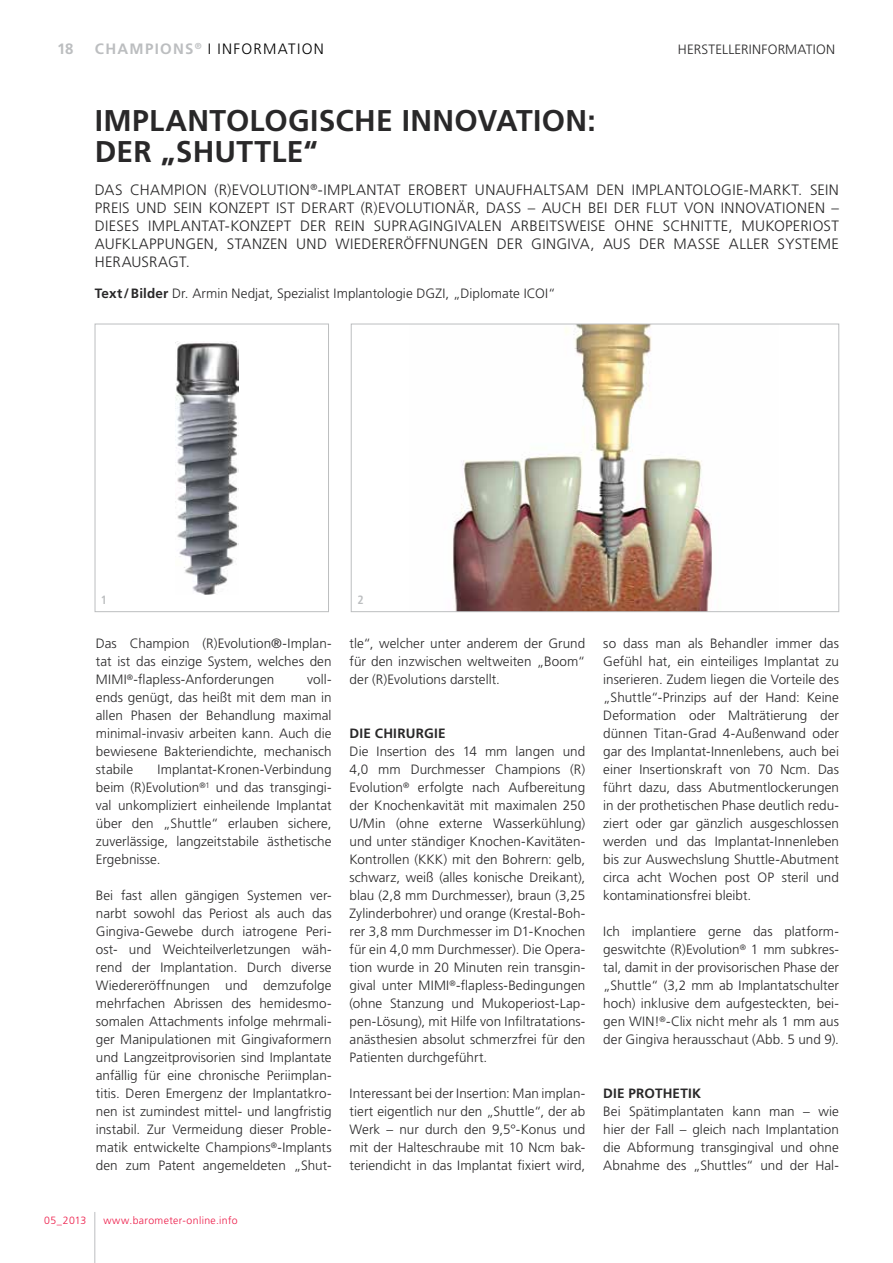
<style>
.page{position:relative;width:893px;height:1263px;background:#fff}
.page>*{position:absolute;margin:0;border:0;box-sizing:border-box;transform-origin:0 0}
.t1{font:700 30px/31.5px "Frutiger LT Std";letter-spacing:.01em;color:#292829}
.t2{font:300 15px/18px "Frutiger LT Std";letter-spacing:.015em;color:#292829;text-align:justify}
.t3{font:300 15px "Frutiger LT Std";letter-spacing:.085em;color:#000}
.t4{font:700 15px "Frutiger LT Std";color:#bcbec0}
.t5{font:300 13.5px/18px "Frutiger LT Std";letter-spacing:.005em;color:#292829;text-align:justify}
.t6{font:700 13.5px "Frutiger LT Std";letter-spacing:.015em;color:#292829}
.t7{font:700 condensed 12px "Frutiger LT Std";color:#bcbec0}
.t8{font:300 10.5px "Frutiger LT Std";letter-spacing:.035em;color:#ed1846}
.s1{font-weight:700;color:#bcbec0}
.s2{font-weight:700}
</style>
<div class="page">
<hr style="left:94px;top:1212px;width:1px;height:51px;background:#bcbec0">
<img style="left:176px;top:341px;width:62px;height:253px">
<div style="left:95px;top:324px;width:234px;height:288px;border:1px solid #bcbec0"></div>
<img style="left:453px;top:326px;width:259px;height:284px">
<div style="left:351px;top:324px;width:488px;height:288px;border:1px solid #bcbec0"></div>
<p class="t4" style="left:57px;top:40px;width:18px">18</p>
<p class="t3" style="left:95px;top:40px;width:231px"><span class="s1">CHAMPIONS</span><sup>®</sup> I Information</p>
<p class="t5" style="left:678px;top:41px;width:84px">HERSTELLERINFORMAT</p>
<p class="t5" style="left:813px;top:41px;width:13px">ION</p>
<h1 class="t1" style="left:95px;top:104px;width:503px">IMPLANTOLOGISCHE INNOVATION:<br>DER „SHUTTLE“</h1>
<p class="t2" style="left:95px;top:181px;width:746px">DAS CHAMPION (R)EVOLUTION<sup>®</sup>‐IMPLANTAT EROBERT UNAUFHALTSAM DEN IMPLANTOLOGIE-MARKT. SEIN PREIS UND SEIN KONZEPT IST DERART (R)EVOLUTIONÄR, DASS – AUCH BEI DER FLUT VON INNOVATIONEN – DIESES IMPLANTAT-KONZEPT DER REIN SUPRAGINGIVALEN ARBEITSWEISE OHNE SCHNITTE, MUKOPERIOST AUFKLAPPUNGEN, STANZEN UND WIEDERERÖFFNUNGEN DER GINGIVA, AUS DER MASSE allER SYSTEME HERAUSRAGT.</p>
<p class="t5" style="left:95px;top:285px;width:462px"><span class="s2">Text/Bilder</span> Dr. Armin Nedjat, Spezialist Implantologie DGZI, „Diplomate ICOI“</p>
<p class="t7" style="left:101px;top:593px;width:8px">1</p>
<p class="t7" style="left:357px;top:593px;width:8px">2</p>
<p class="t5" style="left:96px;top:635px;width:237px">Das Champion (R)Evolution®‐Implan&shy;tat ist das einzige System, welches den MIMI<sup>®</sup>‐flapless-Anforderungen</p>
<p class="t5" style="left:96px;top:671px;width:237px;text-indent:211px">voll&shy;ends genügt, das heißt mit dem man in allen Phasen der Behandlung maximal minimal-invasiv arbeiten kann. Auch die bewiesene Bakteriendichte, mechanisch stabile</p>
<p class="t5" style="left:96px;top:761px;width:237px;text-indent:62px">Implantat‐Kronen‐Verbindung beim (R)Evolution<sup>®1</sup> und das transgingi&shy;val unkompliziert einheilende Implantat über den „Shuttle“ erlauben sichere, zuverlässige, langzeitstabile ästhetische Ergebnisse.</p>
<p class="t5" style="left:96px;top:887px;width:237px">Bei fast allen gängigen Systemen ver&shy;narbt sowohl das Periost als auch das Gingiva-Gewebe durch iatrogene Peri&shy;ost- und Weichteilverletzungen wäh&shy;rend der Implantation. Durch diverse Wiedereröffnungen und demzufolge mehrfachen Abrissen des hemidesmo&shy;somalen Attachments infolge mehrmali&shy;ger Manipulationen mit Gingivaformern und Langzeitprovisorien sind Implantate anfällig für eine chronische Periimplan&shy;titis. Deren Emergenz der Implantatkro&shy;nen ist zumindest mittel- und langfristig instabil. Zur Vermeidung dieser Proble&shy;matik entwickelte Champions<sup>®</sup>-Implants den zum Patent angemeldeten „Shut-</p>
<p class="t8" style="left:44px;top:1214px;width:44px">05_2013</p>
<p class="t8" style="left:103px;top:1214px;width:136px">www.barometer-online.info</p>
<p class="t5" style="left:350px;top:635px;width:237px">tle“, welcher unter anderem der Grund für den inzwischen weltweiten „Boom“ der (R)Evolutions darstellt.</p>
<p class="t6" style="left:350px;top:725px;width:97px">DIE CHIRURGIE</p>
<p class="t5" style="left:350px;top:743px;width:237px">Die Insertion des 14 mm langen und 4,0 mm Durchmesser Champions (R)<br>Evolution<sup>®</sup> erfolgte nach Aufbereitung der Knochenkavität mit maximalen 250<br>U/Min (ohne externe Wasserkühlung) und unter ständiger Knochen-Kavitäten-Kontrollen (KKK) mit den Bohrern: gelb, schwarz, weiß (alles konische Dreikant), blau (2,8 mm Durchmesser), braun (3,25<br>Zylinderbohrer) und orange (Krestal-Boh&shy;rer 3,8 mm Durchmesser im D1-Knochen für ein 4,0 mm Durchmesser). Die Opera&shy;tion wurde in 20 Minuten rein transgin&shy;gival unter MIMI<sup>®</sup>-flapless-Bedingungen (ohne Stanzung und Mukoperiost-Lap&shy;pen-Lösung), mit Hilfe von Infiltratations&shy;anästhesien absolut schmerzfrei für den Patienten durchgeführt.</p>
<p class="t5" style="left:350px;top:1085px;width:237px">Interessant bei der Insertion: Man implan&shy;tiert eigentlich nur den „Shuttle“, der ab Werk – nur durch den 9,5°-Konus und mit der Halteschraube mit 10 Ncm bak&shy;teriendicht in das Implantat fixiert wird,</p>
<p class="t5" style="left:603px;top:635px;width:237px">so dass man als Behandler immer das Gefühl hat, ein einteiliges Implantat zu inserieren. Zudem liegen die Vorteile des „Shuttle“-Prinzips auf der Hand: Keine Deformation oder Malträtierung der dünnen Titan-Grad 4-Außenwand oder gar des Implantat-Innenlebens, auch bei einer Insertionskraft von 70 Ncm. Das führt dazu, dass Abutmentlockerungen in der prothetischen Phase deutlich redu&shy;ziert oder gar gänzlich ausgeschlossen werden und das Implantat-Innenleben bis zur Auswechslung Shuttle-Abutment circa acht Wochen post OP steril und kontaminationsfrei bleibt.</p>
<p class="t5" style="left:603px;top:922px;width:237px">Ich implantiere gerne das platform&shy;geswitchte (R)Evolution<sup>®</sup> 1 mm subkres&shy;tal, damit in der provisorischen Phase der „Shuttle“ (3,2 mm ab Implantatschulter hoch) inklusive dem aufgesteckten, bei&shy;gen WIN!<sup>®</sup>-Clix nicht mehr als 1 mm aus der Gingiva herausschaut (Abb. 5 und 9).</p>
<p class="t6" style="left:603px;top:1085px;width:99px">DIE PROTHETIK</p>
<p class="t5" style="left:603px;top:1103px;width:237px">Bei Spätimplantaten kann man – wie hier der Fall – gleich nach Implantation die Abformung transgingival und ohne Abnahme des „Shuttles“ und der Hal-</p>
</div>
